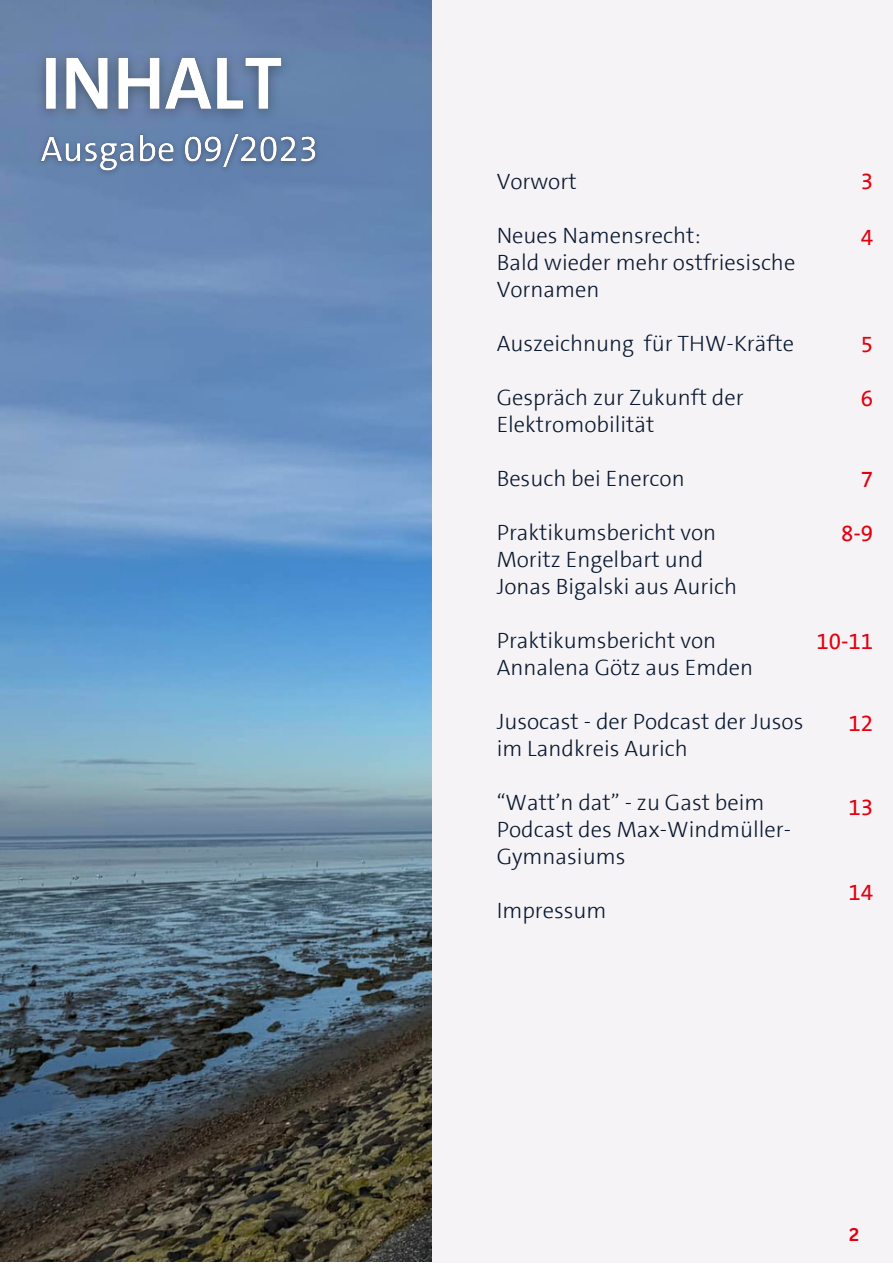
<style>
.page{position:relative;width:893px;height:1264px;background:#fff}
.page>*{position:absolute;margin:0;border:0;box-sizing:border-box;transform-origin:0 0}
.t1{font:300 22.5px/27px "SPD The Sans";color:#08172e}
.t2{font:22.5px "SPD The Sans";color:#e3000f}
.t3{font:700 18px "Canva Sans";color:#e3000f}
</style>
<div class="page">
<img style="left:0;top:0;width:432px;height:1261px">
<div style="left:432px;top:0;width:460px;height:1262px;background:#f5f3f5"></div>
<img style="left:27px;top:36px;width:273px;height:97px">
<img style="left:32px;top:125px;width:293px;height:58px">
<p class="t1" style="left:496px;top:168px;width:81px">Vorwort</p>
<p class="t1" style="left:496px;top:222px;width:205px">Neues Namensrecht:</p>
<p class="t1" style="left:496px;top:249px;width:300px">Bald wieder mehr ostfriesische</p>
<p class="t1" style="left:496px;top:276px;width:104px">Vornamen</p>
<p class="t1" style="left:496px;top:330px;width:299px">Auszeichnung für THW-Kräfte</p>
<p class="t1" style="left:496px;top:384px;width:248px">Gespräch zur Zukunft der</p>
<p class="t1" style="left:496px;top:411px;width:159px">Elektromobilität</p>
<p class="t1" style="left:496px;top:465px;width:190px">Besuch bei Enercon</p>
<p class="t1" style="left:496px;top:519px;width:221px">Praktikumsbericht von</p>
<p class="t1" style="left:496px;top:546px;width:208px">Moritz Engelbart und</p>
<p class="t1" style="left:496px;top:573px;width:242px">Jonas Bigalski aus Aurich</p>
<p class="t1" style="left:496px;top:627px;width:221px">Praktikumsbericht von</p>
<p class="t1" style="left:496px;top:654px;width:258px">Annalena Götz aus Emden</p>
<p class="t1" style="left:496px;top:708px;width:308px">Jusocast - der Podcast der Jusos</p>
<p class="t1" style="left:496px;top:735px;width:192px">im Landkreis Aurich</p>
<p class="t1" style="left:496px;top:789px;width:269px">“Watt’n dat” - zu Gast beim</p>
<p class="t1" style="left:496px;top:816px;width:296px">Podcast des Max-Windmüller-<br>Gymnasiums</p>
<p class="t1" style="left:496px;top:897px;width:111px">Impressum</p>
<p class="t2" style="left:860px;top:167px;width:14px">3</p>
<p class="t2" style="left:860px;top:223px;width:14px">4</p>
<p class="t2" style="left:860px;top:330px;width:14px">5</p>
<p class="t2" style="left:860px;top:384px;width:14px">6</p>
<p class="t2" style="left:860px;top:465px;width:14px">7</p>
<p class="t2" style="left:841px;top:518px;width:34px">8-9</p>
<p class="t2" style="left:816px;top:626px;width:58px">10-11</p>
<p class="t2" style="left:848px;top:708px;width:26px">12</p>
<p class="t2" style="left:848px;top:793px;width:26px">13</p>
<p class="t2" style="left:848px;top:877px;width:26px">14</p>
<p class="t3" style="left:849px;top:1221px;width:12px">2</p>
</div>
